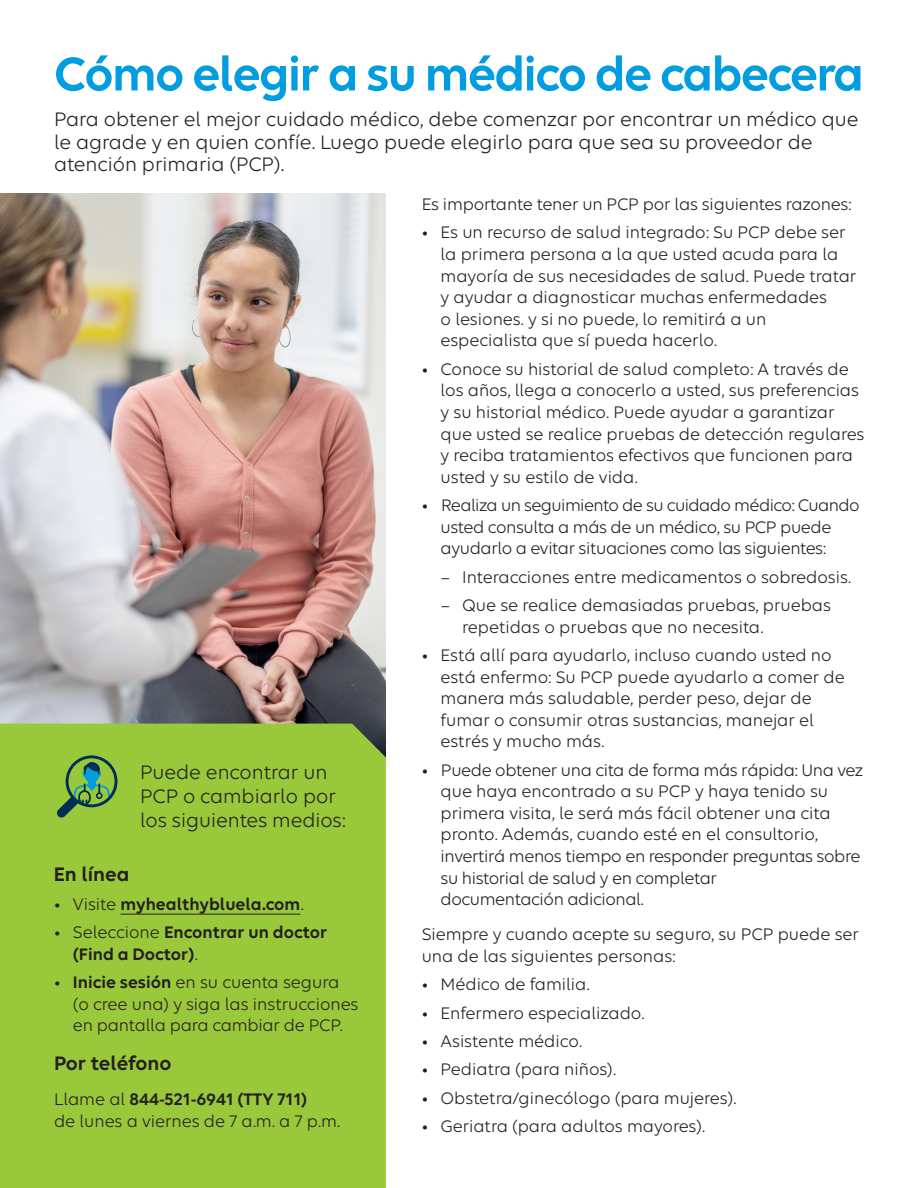
<style>
.page{position:relative;width:918px;height:1188px;background:#fff}
.page>*{position:absolute;margin:0;border:0;box-sizing:border-box;transform-origin:0 0}
.t1{font:600 51px "Elevance Sans";letter-spacing:-.03em;color:#009de0}
.t2{font:21px/22.5px "Elevance Sans";color:#231f20}
.t3{font:600 21px "Elevance Sans";color:#231f20}
.t4{font:18px/21.6px "Elevance Sans";color:#231f20}
.t5{font:18px/21.6px "Elevance Sans";letter-spacing:-.02em;color:#231f20}
.t6{font:600 18px/21.6px "Elevance Sans";color:#231f20}
.s1{font-weight:400}
.s2{font-weight:600}
</style>
<div class="page">
<img style="left:0;top:193px;width:385px;height:531px">
<div style="left:0;top:724px;width:386px;height:464px;background:#99c83b"></div>
<svg style="left:57px;top:755px;width:60px;height:63px;background:#6aa14c"></svg>
<hr style="left:120px;top:914px;width:180px;height:1px;background:#231f20">
<h2 class="t1" style="left:54px;top:43px;width:811px">Cómo elegir a su médico de cabecera</h2>
<p class="t2" style="left:54px;top:108px;width:806px">Para obtener el mejor cuidado médico, debe comenzar por encontrar un médico que le agrade y en quien confíe. Luego puede elegirlo para que sea su proveedor de atención primaria (PCP).</p>
<p class="t2" style="left:140px;top:760px;width:207px;line-height:24px">Puede encontrar un<br>PCP o cambiarlo por los siguientes medios:</p>
<h3 class="t3" style="left:54px;top:862px;width:77px">En línea</h3>
<p class="t6" style="left:54px;top:892px;width:251px"><span class="s1">• Visite</span> myhealthybluela.com<span class="s1">.</span></p>
<p class="t6" style="left:73px;top:921px;width:256px;text-indent:-19px"><span class="s1">• Seleccione</span> Encontrar un doctor (Find a Doctor)<span class="s1">.</span></p>
<p class="t4" style="left:73px;top:971px;width:287px;text-indent:-19px">• <span class="s2">Inicie sesión</span> en su cuenta segura (o cree una) y siga las instrucciones en pantalla para cambiar de PCP.</p>
<h3 class="t3" style="left:54px;top:1050px;width:119px">Por teléfono</h3>
<p class="t4" style="left:54px;top:1088px;width:288px">Llame al <span class="s2">844-521-6941 (TTY 711)<br></span>de lunes a viernes de 7 a.m. a 7 p.m.</p>
<p class="t4" style="left:422px;top:193px;width:431px">Es importante tener un PCP por las siguientes razones:</p>
<p class="t4" style="left:441px;top:221px;width:417px;text-indent:-19px">• Es un recurso de salud integrado: Su PCP debe ser la primera persona a la que usted acuda para la mayoría de sus necesidades de salud. Puede tratar y ayudar a diagnosticar muchas enfermedades<br>o lesiones. y si no puede, lo remitirá a un especialista que sí pueda hacerlo.</p>
<p class="t4" style="left:441px;top:357px;width:425px;text-indent:-19px">• Conoce su historial de salud completo: A través de los años, llega a conocerlo a usted, sus preferencias y su historial médico. Puede ayudar a garantizar que usted se realice pruebas de detección regulares y reciba tratamientos efectivos que funcionen para usted y su estilo de vida.</p>
<p class="t5" style="left:441px;top:494px;width:421px;text-indent:-19px">• Realiza un seguimiento de su cuidado médico: Cuando usted consulta a más de un médico, su PCP puede ayudarlo a evitar situaciones como las siguientes:</p>
<p class="t4" style="left:441px;top:565px;width:411px">– Interacciones entre medicamentos o sobredosis.</p>
<p class="t4" style="left:462px;top:594px;width:370px;text-indent:-21px">– Que se realice demasiadas pruebas, pruebas repetidas o pruebas que no necesita.</p>
<p class="t4" style="left:441px;top:644px;width:406px;text-indent:-19px">• Está allí para ayudarlo, incluso cuando usted no está enfermo: Su PCP puede ayudarlo a comer de manera más saludable, perder peso, dejar de fumar o consumir otras sustancias, manejar el estrés y mucho más.</p>
<p class="t5" style="left:441px;top:758px;width:424px;text-indent:-19px">• Puede obtener una cita de forma más rápida: Una vez que haya encontrado a su PCP y haya tenido su primera visita, le será más fácil obtener una cita pronto. Además, cuando esté en el consultorio, invertirá menos tiempo en responder preguntas sobre su historial de salud y en completar<br>documentación adicional.</p>
<p class="t4" style="left:422px;top:923px;width:439px">Siempre y cuando acepte su seguro, su PCP puede ser una de las siguientes personas:</p>
<p class="t4" style="left:422px;top:973px;width:169px">• Médico de familia.</p>
<p class="t4" style="left:422px;top:1001px;width:224px">• Enfermero especializado.</p>
<p class="t4" style="left:422px;top:1030px;width:162px">• Asistente médico.</p>
<p class="t4" style="left:422px;top:1058px;width:196px">• Pediatra (para niños).</p>
<p class="t4" style="left:422px;top:1086px;width:316px">• Obstetra/ginecólogo (para mujeres).</p>
<p class="t4" style="left:422px;top:1115px;width:285px">• Geriatra (para adultos mayores).</p>
</div>
